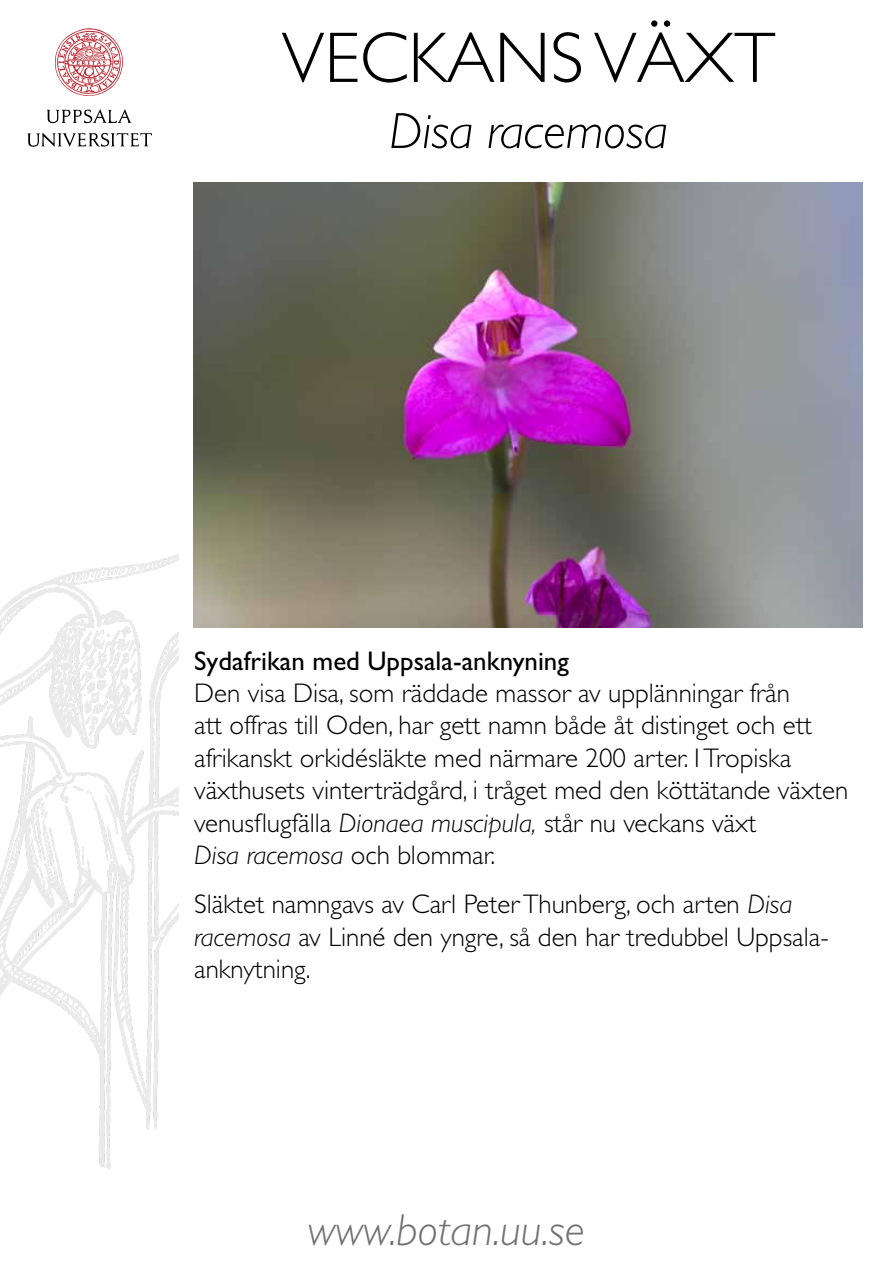
<style>
.page{position:relative;width:893px;height:1263px;background:#fff}
.page>*{position:absolute;margin:0;border:0;box-sizing:border-box;transform-origin:0 0}
.t1{font:300 72px "Gill Alt One";color:#000}
.t2{font:italic 300 51px "Gill Alt One";letter-spacing:-.005em;color:#000}
.t3{font:italic 300 45px "Gill Alt One";color:#707172}
.t4{font:300 27px/32.4px "Gill Alt One";color:#000}
.t5{font:27px "Gill Alt One";color:#000}
.s1{font-style:italic}
</style>
<div class="page">
<img style="left:0;top:554px;width:179px;height:615px">
<svg style="left:47px;top:109px;width:85px;height:14px"></svg>
<svg style="left:27px;top:133px;width:125px;height:14px"></svg>
<svg style="left:55px;top:28px;width:68px;height:68px"></svg>
<img style="left:194px;top:183px;width:669px;height:444px">
<h1 class="t1" style="left:282px;top:17px;width:495px">VECKANS VÄXT</h1>
<h2 class="t2" style="left:389px;top:102px;width:280px">Disa racemosa</h2>
<p class="t5" style="left:194px;top:645px;width:376px">Sydafrikan med Uppsala-anknyning</p>
<p class="t4" style="left:194px;top:677px;width:656px">Den visa Disa, som räddade massor av upplänningar från<br>att offras till Oden, har gett namn både åt distinget och ett afrikanskt orkidésläkte med närmare 200 arter. I Tropiska växthusets vinterträdgård, i tråget med den köttätande växten venusflugfälla <span class="s1">Dionaea muscipula,</span> står nu veckans växt<br><span class="s1">Disa racemosa</span> och blommar.</p>
<p class="t4" style="left:194px;top:888px;width:636px">Släktet namngavs av Carl Peter Thunberg, och arten <span class="s1">Disa racemosa</span> av Linné den yngre, så den har tredubbel Uppsala&shy;anknytning.</p>
<h3 class="t3" style="left:308px;top:1205px;width:279px">www.botan.uu.se</h3>
</div>
